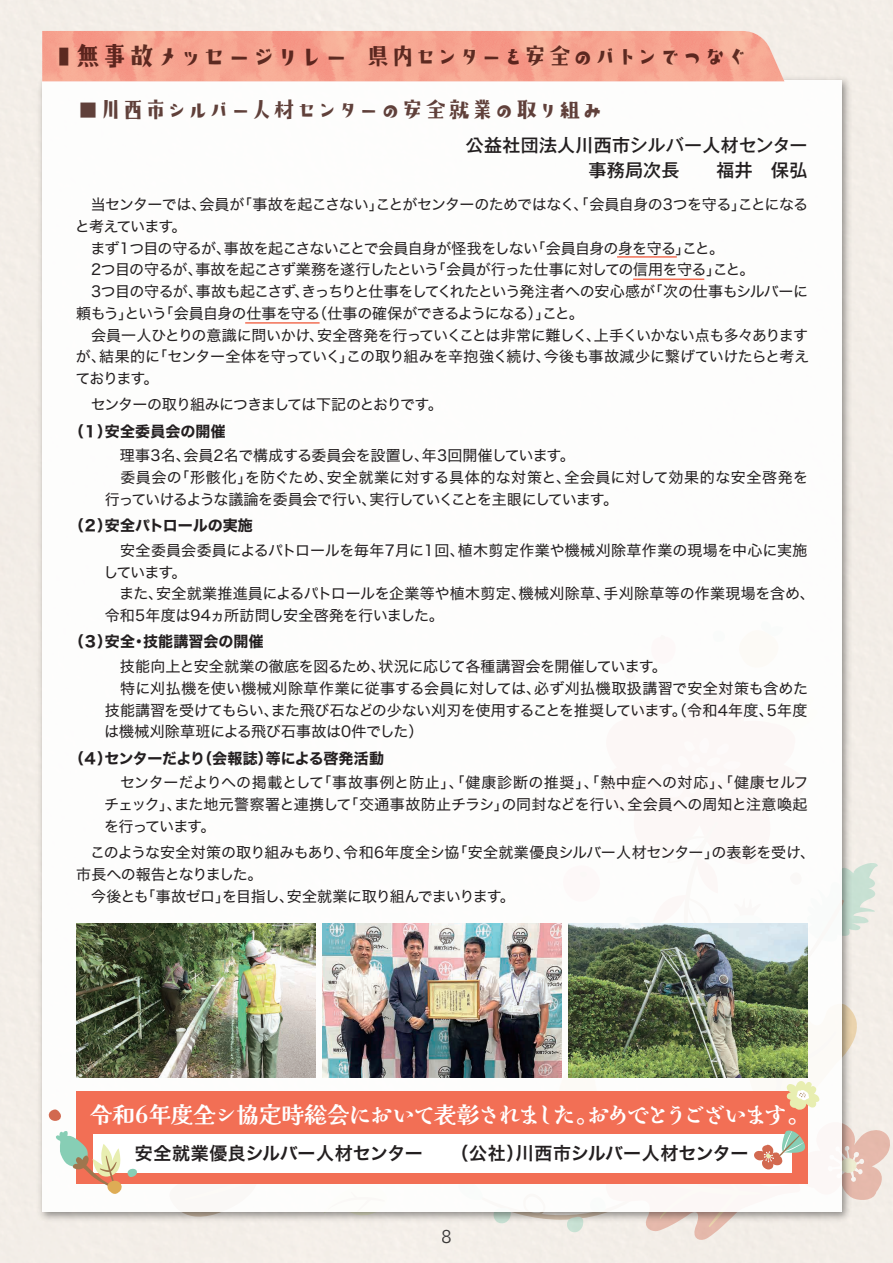
<style>
.page{position:relative;width:893px;height:1263px;background:#f3eee8}
.page>*{position:absolute;margin:0;border:0;box-sizing:border-box;transform-origin:0 0}
.t1{font:25.5px "komadori+";letter-spacing:-.135em;color:#60403a}
.t2{font:24px "komadori+";letter-spacing:-.09em;color:#60403a}
.t3{font:700 22.5px "Kaisei Haruno Umi";letter-spacing:-.055em;color:#fff}
.t4{font:18px "Hira Kaku Std N W6";color:#231f20}
.t5{font:500 18px/25.5px "Gothic MB101 Pr 6 N";letter-spacing:.015em;color:#231f20;text-align:right}
.t6{font:16.95px "Asago Honmaru Gothic Type 1";color:#3e3e3f}
.t7{font:15px/21.8px "Hira Kaku Std N W4";letter-spacing:-.02em;color:#231f20}
.t8{font:15px "Hira Kaku Std N W4";letter-spacing:-.04em;color:#231f20}
.t9{font:15px/21.8px "Hira Kaku Std N W4";letter-spacing:.005em;color:#231f20}
.t10{font:15px "Hira Kaku Std N W4";letter-spacing:-.045em;color:#231f20}
.t11{font:15px "Hira Kaku Std N W7";letter-spacing:.005em;color:#231f20}
.t12{font:15px "Hira Kaku Std N W4";letter-spacing:-.065em;color:#231f20}
.t13{font:15px "Hira Kaku Std N W4";letter-spacing:-.055em;color:#231f20}
.t14{font:15px "Hira Kaku Std N W7";letter-spacing:-.025em;color:#231f20}
.t15{font:15px "Hira Kaku Std N W4";letter-spacing:-.07em;color:#231f20}
.s1{font-size:28.5px}
</style>
<div class="page">
<div style="left:42px;top:81px;width:800px;height:1131px;background:#fdfdfc"></div>
<svg style="left:42px;top:31px;width:742px;height:50px;background:#f6a491"></svg>
<div style="left:76px;top:1091px;width:732px;height:92px;background:#f26f55"></div>
<div style="left:93px;top:1134px;width:698px;height:39px;background:#fff"></div>
<img style="left:76px;top:923px;width:239px;height:155px">
<img style="left:323px;top:923px;width:135px;height:155px">
<svg style="left:48px;top:1109px;width:13px;height:12px"></svg>
<img style="left:458px;top:621px;width:432px;height:619px">
<svg style="left:56px;top:1131px;width:81px;height:63px"></svg>
<hr style="left:617px;top:256px;width:60px;height:2px;background:#f26f55">
<hr style="left:633px;top:278px;width:71px;height:2px;background:#f26f55">
<hr style="left:245px;top:322px;width:75px;height:2px;background:#f26f55">
<h1 class="t1" style="left:56px;top:43px;width:695px"><span class="s1">■ 無事故メッセージリレー</span> 県内センターを安全のバトンでつなぐ</h1>
<h2 class="t2" style="left:76px;top:98px;width:530px">■川西市シルバー人材センターの安全就業の取り組み</h2>
<p class="t5" style="left:466px;top:131px;width:343px">公益社団法人川西市シルバー人材センター事務局次長　　福井　保弘</p>
<p class="t8" style="left:91px;top:193px;width:719px">当センターでは、会員が「事故を起こさない」ことがセンターのためではなく、「会員自身の3つを守る」ことになる</p>
<p class="t12" style="left:75px;top:215px;width:113px">と考えています。</p>
<p class="t8" style="left:90px;top:237px;width:635px">まず1つ目の守るが、事故を起こさないことで会員自身が怪我をしない「会員自身の身を守る」こと。</p>
<p class="t7" style="left:91px;top:259px;width:665px">2つ目の守るが、事故を起こさず業務を遂行したという「会員が行った仕事に対しての信用を守る」こと。</p>
<p class="t10" style="left:91px;top:280px;width:718px">3つ目の守るが、事故も起こさず、きっちりと仕事をしてくれたという発注者への安心感が「次の仕事もシルバーに</p>
<p class="t8" style="left:76px;top:302px;width:509px">頼もう」という「会員自身の仕事を守る（仕事の確保ができるようになる）」こと。</p>
<p class="t7" style="left:91px;top:324px;width:718px">会員一人ひとりの意識に問いかけ、安全啓発を行っていくことは非常に難しく、上手くいかない点も多々あります</p>
<p class="t7" style="left:76px;top:346px;width:735px">が、結果的に「センター全体を守っていく」この取り組みを辛抱強く続け、今後も事故減少に繋げていけたらと考え</p>
<p class="t7" style="left:76px;top:368px;width:85px">ております。</p>
<p class="t12" style="left:91px;top:393px;width:353px">センターの取り組みにつきましては下記のとおりです。</p>
<p class="t11" style="left:69px;top:419px;width:159px">（１）安全委員会の開催</p>
<p class="t7" style="left:105px;top:445px;width:705px">　理事3名、会員2名で構成する委員会を設置し、年3回開催しています。<br>　委員会の「形骸化」を防ぐため、安全就業に対する具体的な対策と、全会員に対して効果的な安全啓発を行っていけるような議論を委員会で行い、実行していくことを主眼にしています。</p>
<p class="t11" style="left:69px;top:514px;width:186px">（２）安全パトロールの実施</p>
<p class="t9" style="left:104px;top:539px;width:713px">　安全委員会委員によるパトロールを毎年7月に1回、植木剪定作業や機械刈除草作業の現場を中心に実施しています。<br>　また、安全就業推進員によるパトロールを企業等や植木剪定、機械刈除草、手刈除草等の作業現場を含め、令和5年度は94ヵ所訪問し安全啓発を行いました。</p>
<p class="t11" style="left:69px;top:630px;width:197px">（３）安全・技能講習会の開催</p>
<p class="t7" style="left:104px;top:656px;width:705px">　技能向上と安全就業の徹底を図るため、状況に応じて各種講習会を開催しています。<br>　特に刈払機を使い機械刈除草作業に従事する会員に対しては、必ず刈払機取扱講習で安全対策も含めた技能講習を受けてもらい、また飛び石などの少ない刈刃を使用することを推奨しています。（令和4年度、5年度は機械刈除草班による飛び石事故は0件でした）</p>
<p class="t14" style="left:69px;top:746px;width:317px">（４）センターだより（会報誌）等による啓発活動</p>
<p class="t7" style="left:104px;top:772px;width:706px;text-align:justify">　センターだよりへの掲載として「事故事例と防止」、「健康診断の推奨」、「熱中症への対応」、「健康セルフチェック」、また地元警察署と連携して「交通事故防止チラシ」の同封などを行い、全会員への周知と注意喚起を行っています。</p>
<p class="t7" style="left:90px;top:842px;width:726px">このような安全対策の取り組みもあり、令和6年度全シ協「安全就業優良シルバー人材センター」の表彰を受け、</p>
<p class="t15" style="left:76px;top:863px;width:188px">市長への報告となりました。</p>
<p class="t13" style="left:91px;top:885px;width:425px">今後とも「事故ゼロ」を目指し、安全就業に取り組んでまいります。</p>
<h3 class="t3" style="left:90px;top:1102px;width:722px">令和6年度全シ協定時総会において表彰されました。おめでとうございます。</h3>
<p class="t4" style="left:135px;top:1139px;width:289px">安全就業優良シルバー人材センター</p>
<p class="t4" style="left:451px;top:1139px;width:299px">（公社）川西市シルバー人材センター</p>
<p class="t6" style="left:442px;top:1228px;width:12px">8</p>
</div>
